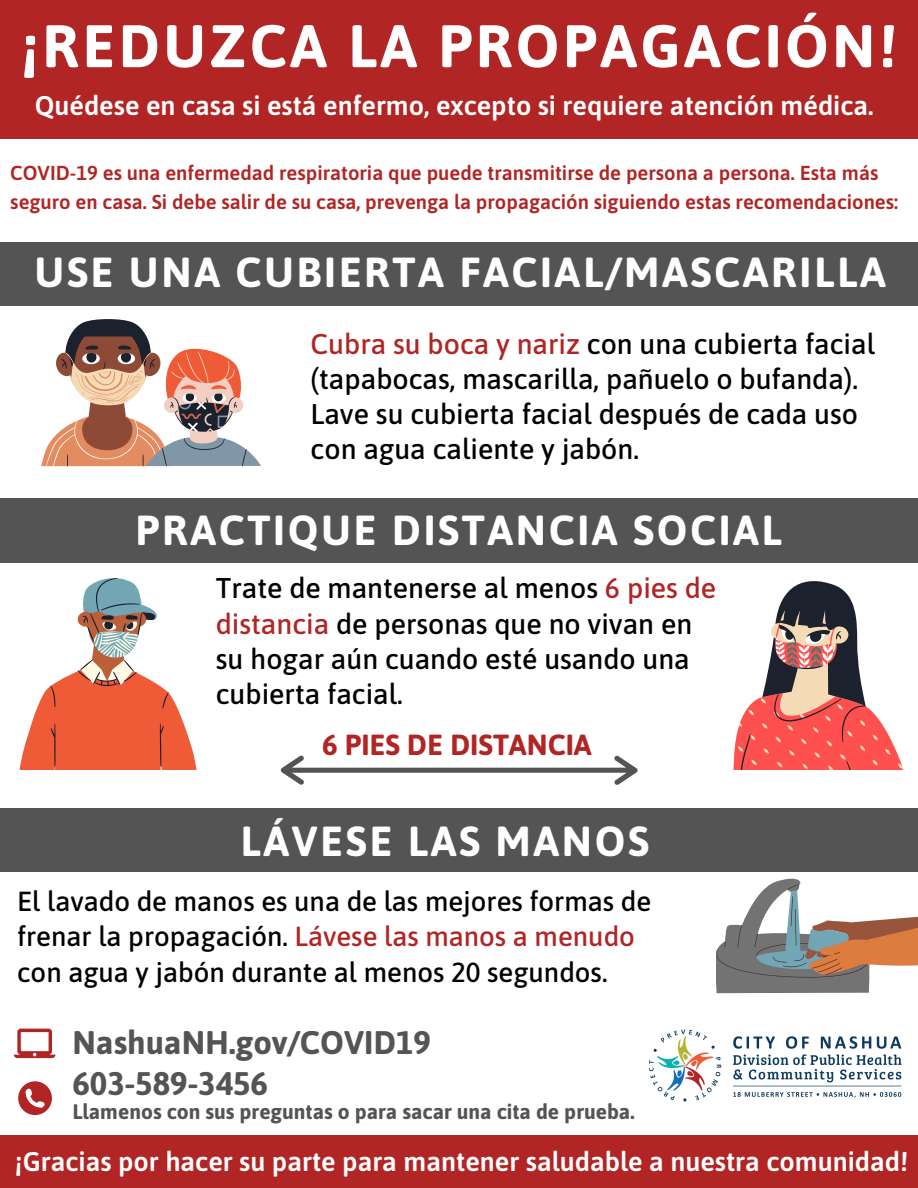
<style>
.page{position:relative;width:918px;height:1188px;background:#fff}
.page>*{position:absolute;margin:0;border:0;box-sizing:border-box;transform-origin:0 0}
.t1{font:700 60px "Asap";letter-spacing:.055em;color:#fff}
.t2{font:700 42px "Asap";letter-spacing:.065em;color:#fff}
.t3{font:700 32.7px/41.2px "Asap";color:#545454}
.t4{font:700 29.1px "Asap";color:#b12525}
.t5{font:500 28.5px/35.1px "Asap";color:#000}
.t6{font:500 27.6px/35.4px "Asap";color:#000}
.t7{font:600 27px "Asap";color:#fff}
.t8{font:700 21px "Asap";color:#545454}
.t9{font:600 20.25px/29.4px "Asap";color:#b12525}
.s1{color:#b12525}
</style>
<div class="page">
<div style="left:0;top:0;width:918px;height:139px;background:#b12525"></div>
<div style="left:0;top:808px;width:918px;height:64px;background:#545454"></div>
<div style="left:0;top:242px;width:918px;height:64px;background:#545454"></div>
<svg style="left:41px;top:319px;width:220px;height:147px"></svg>
<svg style="left:19px;top:578px;width:178px;height:191px"></svg>
<svg style="left:716px;top:581px;width:202px;height:412px"></svg>
<div style="left:0;top:498px;width:918px;height:65px;background:#545454"></div>
<div style="left:0;top:1136px;width:918px;height:52px;background:#b12525"></div>
<svg style="left:18px;top:1081px;width:34px;height:34px"></svg>
<svg style="left:14px;top:1029px;width:42px;height:29px"></svg>
<svg style="left:281px;top:755px;width:357px;height:30px"></svg>
<div style="left:903px;top:715px;width:15px;height:54px;background:#fff"></div>
<img style="left:649px;top:1029px;width:253px;height:73px">
<h1 class="t1" style="left:21px;top:11px;width:876px">¡REDUZCA LA PROPAGACIÓN!</h1>
<p class="t7" style="left:35px;top:90px;width:840px">Quédese en casa si está enfermo, excepto si requiere atención médica.</p>
<p class="t9" style="left:10px;top:158px;width:889px">COVID-19 es una enfermedad respiratoria que puede transmitirse de persona a persona. Esta más seguro en casa. Si debe salir de su casa, prevenga la propagación siguiendo estas recomendaciones:</p>
<h2 class="t2" style="left:34px;top:248px;width:853px">USE UNA CUBIERTA FACIAL/MASCARILLA</h2>
<p class="t5" style="left:311px;top:326px;width:566px"><span class="s1">Cubra su boca y nariz</span> con una cubierta facial (tapabocas, mascarilla, pañuelo o bufanda).<br>Lave su cubierta facial después de cada uso con agua caliente y jabón.</p>
<h2 class="t2" style="left:136px;top:506px;width:648px">PRACTIQUE DISTANCIA SOCIAL</h2>
<p class="t5" style="left:216px;top:570px;width:502px">Trate de mantenerse al menos <span class="s1">6 pies de distancia</span> de personas que no vivan en su hogar aún cuando esté usando una cubierta facial.</p>
<p class="t4" style="left:322px;top:728px;width:271px">6 PIES DE DISTANCIA</p>
<h2 class="t2" style="left:240px;top:817px;width:410px">LÁVESE LAS MANOS</h2>
<p class="t6" style="left:17px;top:883px;width:636px">El lavado de manos es una de las mejores formas de frenar la propagación. <span class="s1">Lávese las manos a menudo </span>con agua y jabón durante al menos 20 segundos.</p>
<p class="t3" style="left:72px;top:1021px;width:360px">NashuaNH.gov/COVID19<br>603-589-3456</p>
<p class="t8" style="left:72px;top:1099px;width:564px">Llamenos con sus preguntas o para sacar una cita de prueba.</p>
<p class="t7" style="left:15px;top:1145px;width:895px">¡Gracias por hacer su parte para mantener saludable a nuestra comunidad!</p>
</div>
